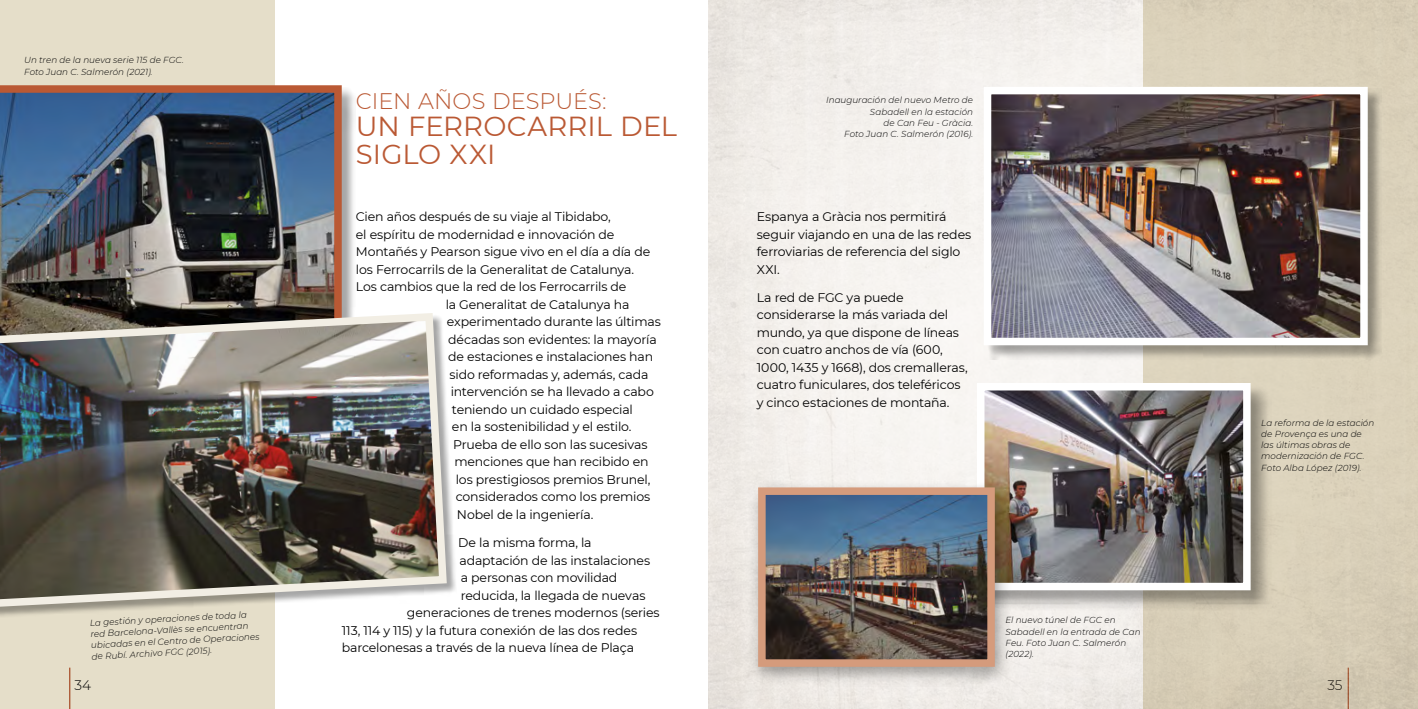
<style>
.page{position:relative;width:1418px;height:709px;background:#fff}
.page>*{position:absolute;margin:0;border:0;box-sizing:border-box;transform-origin:0 0}
.t1{font:27.5px/27.5px "Montserrat";letter-spacing:.005em;color:#ba5934}
.t2{font:300 22.5px "Montserrat";color:#ba5934}
.t3{font:300 13.75px "Montserrat";color:#000}
.t4{font:12.5px/17.5px "Montserrat";letter-spacing:-.015em;color:#000}
.t5{font:italic 300 8.75px/11.2px "Montserrat";letter-spacing:.005em;color:#000}
</style>
<div class="page">
<div style="left:0;top:0;width:275px;height:709px;background:#e5dec9"></div>
<div style="left:1143px;top:0;width:274px;height:709px;background:#dad0b9"></div>
<div style="left:0;top:87px;width:356px;height:282px;background:#000;opacity:.35"></div>
<img style="left:0;top:85px;width:342px;height:224px">
<div style="left:0;top:315px;width:457px;height:303px;background:#000;opacity:.35"></div>
<img style="left:0;top:309px;width:451px;height:302px">
<div style="left:984px;top:88px;width:397px;height:271px;background:#000;opacity:.35"></div>
<img style="left:992px;top:96px;width:366px;height:240px">
<div style="left:983px;top:87px;width:384px;height:258px;border:8px solid #fff"></div>
<div style="left:978px;top:384px;width:294px;height:227px;background:#000;opacity:.35"></div>
<img style="left:986px;top:392px;width:255px;height:189px">
<div style="left:977px;top:383px;width:273px;height:207px;border:8px solid #fff"></div>
<div style="left:748px;top:480px;width:264px;height:206px;background:#000;opacity:.35"></div>
<img style="left:767px;top:496px;width:218px;height:162px">
<div style="left:758px;top:487px;width:236px;height:180px;border:8px solid #d59b7c"></div>
<p class="t5" style="left:24px;top:54px;width:161px">Un tren de la nueva serie 115 de FGC.<br>Foto Juan C. Salmerón (2021).</p>
<p class="t5" style="left:90px;top:617px;width:170px;rotate:-3deg">La gestión y operaciones de toda la red Barcelona-Vallès se encuentran ubicadas en el Centro de Operaciones de Rubí. Archivo FGC (2015).</p>
<h2 class="t2" style="left:356px;top:85px;width:252px">CIEN AÑOS DESPUÉS:</h2>
<h1 class="t1" style="left:356px;top:112px;width:323px">UN FERROCARRIL DEL<br>SIGLO XXI</h1>
<p class="t4" style="left:356px;top:208px;width:256px">Cien años después de su viaje al Tibidabo,</p>
<p class="t4" style="left:356px;top:225px;width:260px">el espíritu de modernidad e innovación de</p>
<p class="t4" style="left:356px;top:243px;width:296px">Montañés y Pearson sigue vivo en el día a día de</p>
<p class="t4" style="left:356px;top:260px;width:280px">los Ferrocarrils de la Generalitat de Catalunya.</p>
<p class="t4" style="left:356px;top:278px;width:272px">Los cambios que la red de los Ferrocarrils de</p>
<p class="t4" style="left:446px;top:295px;width:185px">la Generalitat de Catalunya ha</p>
<p class="t4" style="left:447px;top:313px;width:215px">experimentado durante las últimas</p>
<p class="t4" style="left:448px;top:330px;width:210px">décadas son evidentes: la mayoría</p>
<p class="t4" style="left:448px;top:348px;width:206px">de estaciones e instalaciones han</p>
<p class="t4" style="left:449px;top:365px;width:200px">sido reformadas y, además, cada</p>
<p class="t4" style="left:451px;top:383px;width:205px">intervención se ha llevado a cabo</p>
<p class="t4" style="left:452px;top:400px;width:182px">teniendo un cuidado especial</p>
<p class="t4" style="left:452px;top:418px;width:181px">en la sostenibilidad y el estilo.</p>
<p class="t4" style="left:453px;top:435px;width:196px">Prueba de ello son las sucesivas</p>
<p class="t4" style="left:454px;top:453px;width:196px">menciones que han recibido en</p>
<p class="t4" style="left:456px;top:470px;width:196px">los prestigiosos premios Brunel,</p>
<p class="t4" style="left:456px;top:488px;width:196px">considerados como los premios</p>
<p class="t4" style="left:457px;top:505px;width:138px">Nobel de la ingeniería.</p>
<p class="t4" style="left:458px;top:533px;width:135px">De la misma forma, la</p>
<p class="t4" style="left:459px;top:551px;width:192px">adaptación de las instalaciones</p>
<p class="t4" style="left:461px;top:568px;width:158px">a personas con movilidad</p>
<p class="t4" style="left:461px;top:586px;width:186px">reducida, la llegada de nuevas</p>
<p class="t4" style="left:407px;top:603px;width:254px">generaciones de trenes modernos (series</p>
<p class="t4" style="left:342px;top:621px;width:297px">113, 114 y 115) y la futura conexión de las dos redes</p>
<p class="t4" style="left:342px;top:638px;width:294px">barcelonesas a través de la nueva línea de Plaça</p>
<p class="t5" style="left:826px;top:94px;width:148px;text-align:right">Inauguración del nuevo Metro de<br>Sabadell en la estación<br>de Can Feu - Gràcia.<br>Foto Juan C. Salmerón (2016).</p>
<p class="t4" style="left:756px;top:208px;width:216px">Espanya a Gràcia nos permitirá seguir viajando en una de las redes ferroviarias de referencia del siglo<br>XXI.</p>
<p class="t4" style="left:756px;top:288px;width:212px">La red de FGC ya puede considerarse la más variada del mundo, ya que dispone de líneas con cuatro anchos de vía (600,<br>1000, 1435 y 1668), dos cremalleras, cuatro funiculares, dos teleféricos y cinco estaciones de montaña.</p>
<p class="t5" style="left:1005px;top:614px;width:137px">El nuevo túnel de FGC en<br>Sabadell en la entrada de Can<br>Feu. Foto Juan C. Salmerón (2022).</p>
<p class="t5" style="left:1261px;top:416px;width:115px">La reforma de la estación de Provença es una de las últimas obras de modernización de FGC.<br>Foto Alba López (2019).</p>
<p class="t3" style="left:74px;top:675px;width:18px">34</p>
<p class="t3" style="left:1327px;top:675px;width:17px">35</p>
</div>
